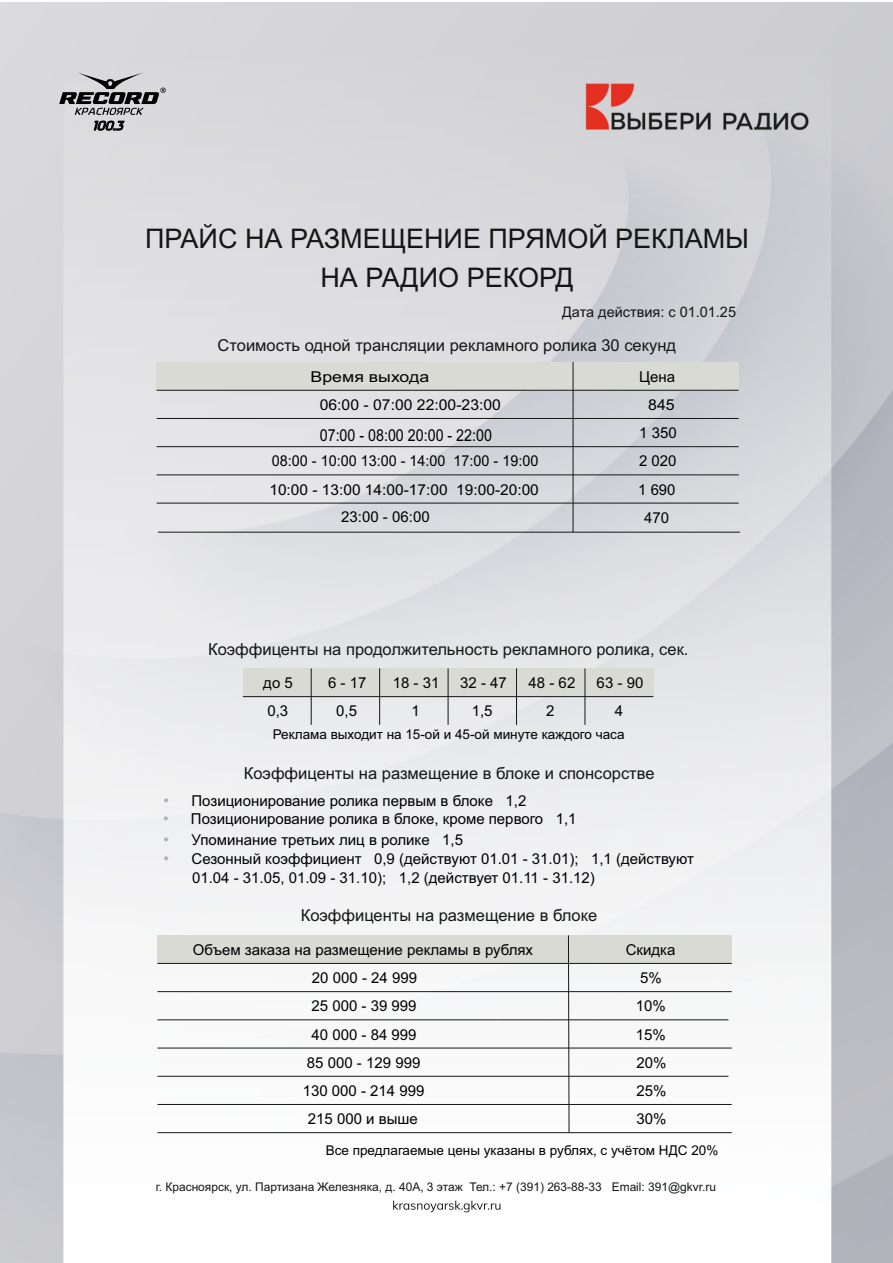
<style>
.page{position:relative;width:893px;height:1263px;background:#fff}
.page>*{position:absolute;margin:0;border:0;box-sizing:border-box;transform-origin:0 0}
.t1{font:27px/39.2px "Arial";color:#151616;text-align:center}
.t2{font:16.5px "Arial";color:#151616}
.t3{font:16.5px "Arial";color:#000;scale:.87 1}
.t4{font:15px/18.6px "Arial";color:#000}
.t5{font:15px "Arial";color:#000;scale:.96 1}
.t6{font:15px "Arial";color:#000;scale:1.05 1}
.t7{font:15px "Arial";color:#000;scale:1.18 1}
.t8{font:15px "Arial";color:#000;scale:1.06 1}
.t9{font:14.55px "Arial";color:#151616}
.t10{font:13.5px "Arial";color:#000}
.t11{font:12px "Arial";color:#151616}
.s1{font-size:16.05px;color:#afb0b0}
</style>
<div class="page">
<img style="left:1px;top:3px;width:892px;height:1260px">
<svg style="left:393px;top:1201px;width:107px;height:11px"></svg>
<div style="left:157px;top:935px;width:411px;height:28px;background:#dadad4"></div>
<div style="left:568px;top:935px;width:164px;height:28px;background:#dadad4"></div>
<div style="left:380px;top:668px;width:68px;height:29px;background:#dadad4"></div>
<div style="left:448px;top:668px;width:68px;height:29px;background:#dadad4"></div>
<div style="left:585px;top:668px;width:68px;height:29px;background:#dadad4"></div>
<div style="left:516px;top:668px;width:69px;height:29px;background:#dadad4"></div>
<div style="left:243px;top:668px;width:68px;height:29px;background:#dadad4"></div>
<div style="left:311px;top:668px;width:69px;height:29px;background:#dadad4"></div>
<hr style="left:243px;top:696px;width:410px;height:1px;background:#151616">
<hr style="left:584px;top:668px;width:1px;height:57px;background:#151616">
<hr style="left:516px;top:668px;width:1px;height:57px;background:#151616">
<hr style="left:448px;top:668px;width:1px;height:57px;background:#151616">
<hr style="left:379px;top:668px;width:1px;height:57px;background:#151616">
<hr style="left:311px;top:668px;width:1px;height:57px;background:#151616">
<svg style="left:568px;top:934px;width:2px;height:198px"></svg>
<hr style="left:157px;top:991px;width:575px;height:1px;background:#151616">
<hr style="left:157px;top:1019px;width:571px;height:1px;background:#151616">
<hr style="left:157px;top:963px;width:575px;height:1px;background:#151616">
<hr style="left:157px;top:1047px;width:575px;height:1px;background:#151616">
<hr style="left:157px;top:1076px;width:571px;height:1px;background:#151616">
<hr style="left:157px;top:1104px;width:575px;height:1px;background:#151616">
<hr style="left:157px;top:1132px;width:575px;height:1px;background:#151616">
<div style="left:157px;top:362px;width:416px;height:28px;background:#dadad4"></div>
<div style="left:573px;top:362px;width:166px;height:28px;background:#dadad4"></div>
<hr style="left:573px;top:362px;width:1px;height:170px;background:#151616">
<hr style="left:157px;top:390px;width:582px;height:1px;background:#151616">
<hr style="left:157px;top:418px;width:582px;height:1px;background:#151616">
<hr style="left:157px;top:446px;width:582px;height:1px;background:#151616">
<hr style="left:157px;top:474px;width:582px;height:1px;background:#151616">
<hr style="left:157px;top:503px;width:582px;height:1px;background:#151616">
<hr style="left:158px;top:532px;width:582px;height:1px;background:#151616">
<svg style="left:59px;top:73px;width:107px;height:70px;background:#b0afb3"></svg>
<h1 class="t1" style="left:145px;top:222px;width:606px">ПРАЙС НА РАЗМЕЩЕНИЕ ПРЯМОЙ РЕКЛАМЫ<br>НА РАДИО РЕКОРД</h1>
<p class="t9" style="left:562px;top:306px;width:175px">Дата действия: с 01.01.25</p>
<p class="t2" style="left:218px;top:339px;width:460px">Стоимость одной трансляции рекламного ролика 30 секунд</p>
<p class="t7" style="left:311px;top:371px;width:102px">Время выхода</p>
<p class="t4" style="left:639px;top:369px;width:38px">Цена</p>
<p class="t6" style="left:320px;top:399px;width:174px">06:00 - 07:00 22:00-23:00</p>
<p class="t8" style="left:648px;top:399px;width:27px">845</p>
<p class="t3" style="left:320px;top:429px;width:199px">07:00 - 08:00 20:00 - 22:00</p>
<p class="t4" style="left:639px;top:425px;width:39px">1 350</p>
<p class="t5" style="left:272px;top:455px;width:279px">08:00 - 10:00 13:00 - 14:00 17:00 - 19:00</p>
<p class="t4" style="left:639px;top:453px;width:39px">2 020</p>
<p class="t4" style="left:269px;top:481px;width:271px">10:00 - 13:00 14:00-17:00 19:00-20:00</p>
<p class="t4" style="left:638px;top:481px;width:39px">1 690</p>
<p class="t4" style="left:341px;top:509px;width:90px">23:00 - 06:00</p>
<p class="t4" style="left:644px;top:510px;width:27px">470</p>
<p class="t2" style="left:208px;top:643px;width:482px">Коэффиценты на продолжительность рекламного ролика, сек.</p>
<p class="t4" style="left:263px;top:675px;width:31px">до 5</p>
<p class="t4" style="left:328px;top:675px;width:40px">6 - 17</p>
<p class="t4" style="left:393px;top:675px;width:48px">18 - 31</p>
<p class="t4" style="left:460px;top:675px;width:48px">32 - 47</p>
<p class="t4" style="left:529px;top:675px;width:48px">48 - 62</p>
<p class="t4" style="left:597px;top:675px;width:48px">63 - 90</p>
<p class="t4" style="left:267px;top:703px;width:22px">0,3</p>
<p class="t4" style="left:336px;top:703px;width:22px">0,5</p>
<p class="t4" style="left:412px;top:703px;width:10px">1</p>
<p class="t4" style="left:472px;top:703px;width:22px">1,5</p>
<p class="t4" style="left:546px;top:703px;width:10px">2</p>
<p class="t4" style="left:615px;top:703px;width:10px">4</p>
<p class="t10" style="left:273px;top:729px;width:353px">Реклама выходит на 15-ой и 45-ой минуте каждого часа</p>
<p class="t2" style="left:244px;top:767px;width:412px">Коэффиценты на размещение в блоке и спонсорстве</p>
<p class="t4" style="left:164px;top:793px;width:364px"><span class="s1">•</span> Позиционирование ролика первым в блоке 1,2</p>
<p class="t4" style="left:164px;top:831px;width:301px"><span class="s1">•</span> Упоминание третьих лиц в ролике 1,5</p>
<p class="t4" style="left:192px;top:851px;width:503px;text-indent:-28px"><span class="s1">•</span> Сезонный коэффициент 0,9 (действуют 01.01 - 31.01); 1,1 (действуют<br>01.04 - 31.05, 01.09 - 31.10); 1,2 (действует 01.11 - 31.12)</p>
<p class="t4" style="left:163px;top:811px;width:415px"><span class="s1">•</span> Позиционирование ролика в блоке, кроме первого 1,1</p>
<p class="t2" style="left:301px;top:909px;width:298px">Коэффиценты на размещение в блоке</p>
<p class="t4" style="left:193px;top:942px;width:342px">Объем заказа на размещение рекламы в рублях</p>
<p class="t4" style="left:626px;top:942px;width:51px">Скидка</p>
<p class="t4" style="left:312px;top:970px;width:107px">20 000 - 24 999</p>
<p class="t4" style="left:640px;top:970px;width:23px">5%</p>
<p class="t4" style="left:312px;top:998px;width:107px">25 000 - 39 999</p>
<p class="t4" style="left:636px;top:998px;width:32px">10%</p>
<p class="t4" style="left:312px;top:1026px;width:107px">40 000 - 84 999</p>
<p class="t4" style="left:636px;top:1026px;width:32px">15%</p>
<p class="t4" style="left:307px;top:1054px;width:115px">85 000 - 129 999</p>
<p class="t4" style="left:636px;top:1054px;width:32px">20%</p>
<p class="t4" style="left:303px;top:1083px;width:123px">130 000 - 214 999</p>
<p class="t4" style="left:636px;top:1083px;width:32px">25%</p>
<p class="t4" style="left:308px;top:1111px;width:112px">215 000 и выше</p>
<p class="t4" style="left:636px;top:1111px;width:32px">30%</p>
<p class="t10" style="left:326px;top:1145px;width:394px">Все предлагаемые цены указаны в рублях, с учётом НДС 20%</p>
<p class="t11" style="left:156px;top:1182px;width:562px">г. Красноярск, ул. Партизана Железняка, д. 40А, 3 этаж Тел.: +7 (391) 263-88-33 Email: 391@gkvr.ru</p>
</div>
